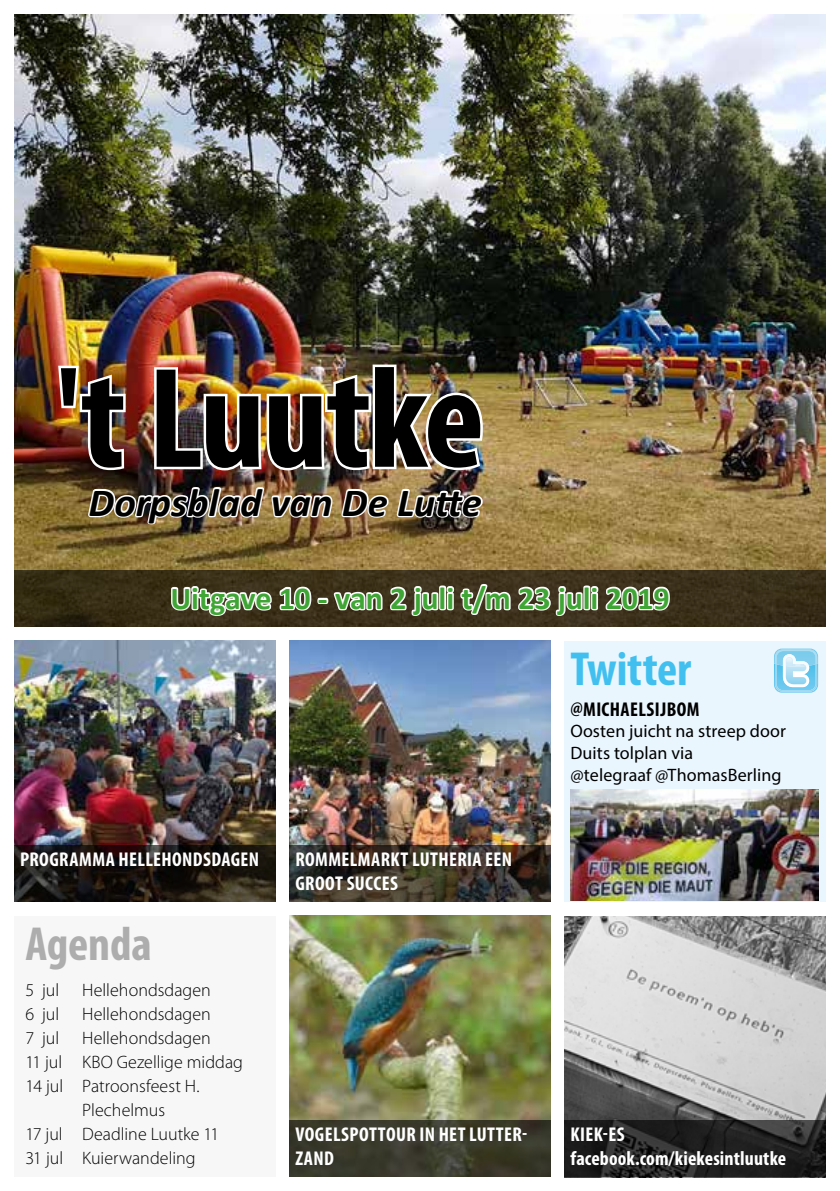
<style>
.page{position:relative;width:840px;height:1191px;background:#fff}
.page>*{position:absolute;margin:0;border:0;box-sizing:border-box;transform-origin:0 0}
.t1{font:700 condensed 144px "Myriad Pro";letter-spacing:-.015em;color:#000}
.t2{font:700 condensed 48px "Myriad Pro";letter-spacing:-.005em;color:#41c0f0}
.t3{font:700 condensed 48px "Myriad Pro";letter-spacing:-.005em;color:#adadad}
.t4{font:italic 700 40px "Calibri";color:#000}
.t5{font:700 32px "Calibri";letter-spacing:-.005em;color:#3fa535}
.t6{font:700 condensed 20px/24px "Myriad Pro";letter-spacing:.02em;color:#fff}
.t7{font:700 condensed 20px "Myriad Pro";letter-spacing:.02em;color:#000}
.t8{font:300 18px "Myriad Pro";color:#000}
.t9{font:18px/21.6px "Myriad Pro";letter-spacing:.005em;color:#000}
</style>
<div class="page">
<img style="left:14px;top:641px;width:261px;height:204px">
<div style="left:14px;top:916px;width:261px;height:260px;background:#f7f7f7"></div>
<div style="left:564px;top:641px;width:261px;height:260px;background:#eaf6fe"></div>
<img style="left:289px;top:641px;width:261px;height:204px">
<img style="left:564px;top:916px;width:260px;height:261px">
<img style="left:289px;top:916px;width:261px;height:204px">
<svg style="left:564px;top:1120px;width:261px;height:56px;background:#222"></svg>
<svg style="left:289px;top:1120px;width:261px;height:56px;background:#3a3a2b"></svg>
<svg style="left:289px;top:845px;width:261px;height:56px;background:#383128"></svg>
<img style="left:14px;top:14px;width:811px;height:556px">
<svg style="left:14px;top:570px;width:811px;height:56px;background:#372d16"></svg>
<svg style="left:169px;top:574px;width:502px;height:53px"></svg>
<img style="left:55px;top:362px;width:430px;height:190px">
<svg style="left:774px;top:648px;width:43px;height:44px;background:#a2dbf2"></svg>
<svg style="left:14px;top:845px;width:261px;height:56px;background:#1d1813"></svg>
<img style="left:570px;top:789px;width:247px;height:111px">
<h1 class="t1" style="left:56px;top:339px;width:429px">'t Luutke</h1>
<h3 class="t4" style="left:88px;top:474px;width:395px">Dorpsblad van De Lutte</h3>
<h3 class="t5" style="left:170px;top:575px;width:500px">Uitgave 10 - van 2 juli t/m 23 juli 2019</h3>
<h2 class="t2" style="left:570px;top:642px;width:122px">Twitter</h2>
<p class="t6" style="left:20px;top:847px;width:240px">PROGRAMMA HELLEHONDSDAGEN</p>
<h2 class="t3" style="left:26px;top:918px;width:127px">Agenda</h2>
<p class="t8" style="left:26px;top:979px;width:35px">5 jul</p>
<p class="t8" style="left:82px;top:979px;width:130px">Hellehondsdagen</p>
<p class="t8" style="left:26px;top:1003px;width:35px">6 jul</p>
<p class="t8" style="left:82px;top:1003px;width:130px">Hellehondsdagen</p>
<p class="t8" style="left:26px;top:1027px;width:35px">7 jul</p>
<p class="t8" style="left:82px;top:1027px;width:130px">Hellehondsdagen</p>
<p class="t8" style="left:26px;top:1051px;width:219px">11 jul KBO Gezellige middag</p>
<p class="t8" style="left:26px;top:1075px;width:175px">14 jul Patroonsfeest H.</p>
<p class="t8" style="left:82px;top:1099px;width:84px">Plechelmus</p>
<p class="t8" style="left:26px;top:1123px;width:195px">17 jul Deadline Luutke 11</p>
<p class="t8" style="left:26px;top:1147px;width:171px">31 jul Kuierwandeling</p>
<p class="t6" style="left:295px;top:847px;width:218px">ROMMELMARKT LUTHERIA EEN<br>GROOT SUCCES</p>
<p class="t6" style="left:295px;top:1122px;width:233px">VOGELSPOTTOUR IN HET LUTTER-<br>ZAND</p>
<p class="t7" style="left:570px;top:698px;width:130px">@MICHAELSIJBOM</p>
<p class="t9" style="left:570px;top:720px;width:217px">Oosten juicht na streep door<br>Duits tolplan via<br>@telegraaf @ThomasBerling</p>
<p class="t6" style="left:570px;top:1122px;width:217px">KIEK-ES facebook.com/kiekesintluutke</p>
</div>
